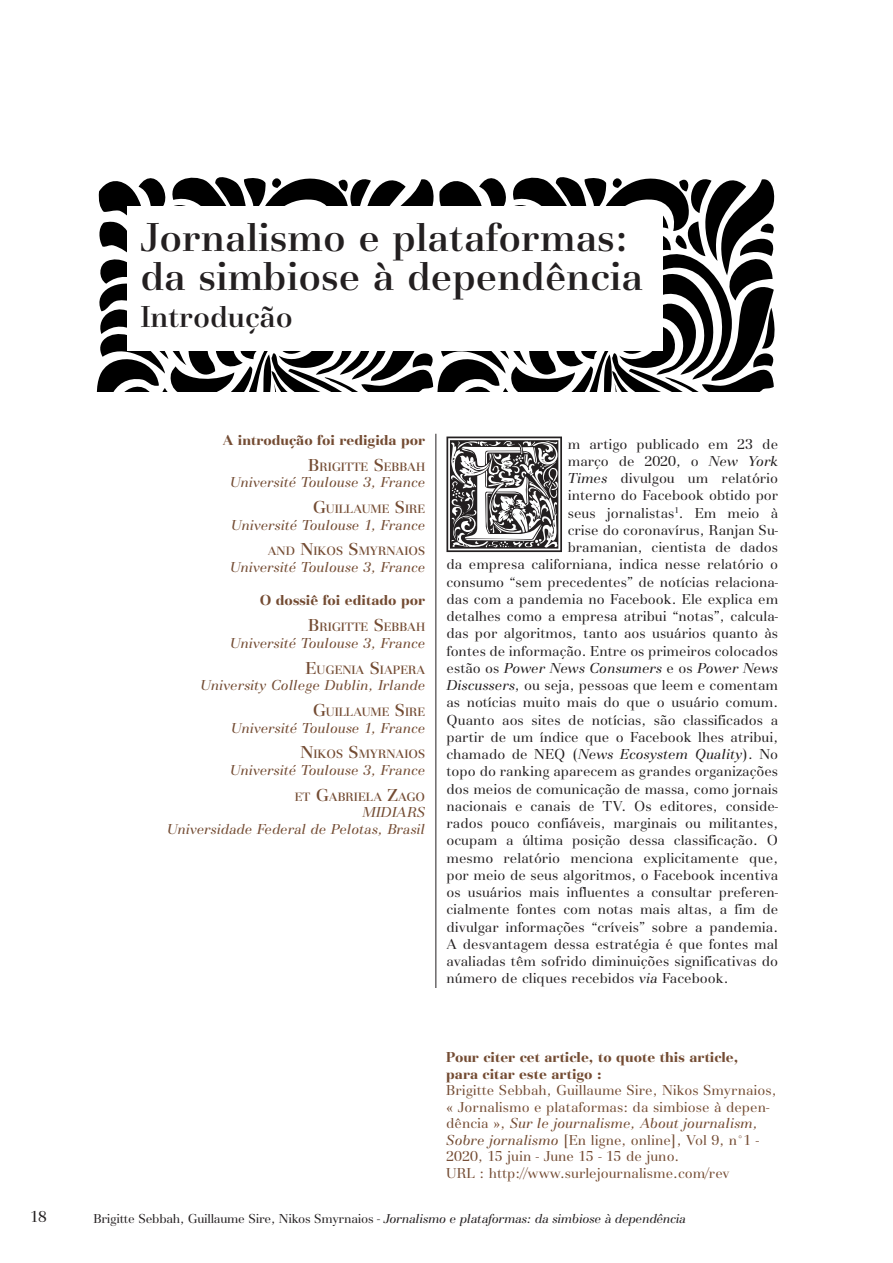
<style>
.page{position:relative;width:893px;height:1263px;background:#fff}
.page>*{position:absolute;margin:0;border:0;box-sizing:border-box;transform-origin:0 0}
._1er_paragraphe{font:144.3px "Goudy Initialen";color:#231f20}
.Titre_1{font:500 42px/39px "Basilia T";color:#231f20}
.titre2{font:500 31.5px "Basilia T";color:#231f20}
.t1{font:16.5px "Basilia T";color:#231f20}
._1er_paragraphe-2{font:15px "Basilia T";color:#231f20}
.t2{font:15px/16.5px "Basilia T";color:#744c33}
.Auteur_centre_de_rec{font:italic 15px/16.5px "Basilia T";color:#744c33;text-align:right}
.auteur_fonction_emai{font:700 15px/16.5px "Basilia T";color:#744c33}
._1er_paragraphe-3{font:italic 15px "Basilia T";color:#231f20}
.pied_de_page_article{font:italic 13.5px "Basilia T";letter-spacing:-.02em;color:#231f20}
.auteur{font:500 12.6px "Basilia T";color:#744c33}
.s1{font-size:18px}
.s2{font-style:italic}
.s3{font-style:normal}
</style>
<div class="page">
<svg style="left:97px;top:177px;width:678px;height:214px"></svg>
<hr style="left:435px;top:434px;width:1px;height:554px;background:#231f20">
<div style="left:128px;top:207px;width:535px;height:144px;background:#fff"></div>
<p class="t1" style="left:30px;top:1207px;width:18px">18</p>
<p class="Titre_1" style="left:140px;top:218px;width:504px">Jornalismo e plataformas: da simbiose à dependência</p>
<p class="titre2" style="left:140px;top:298px;width:154px">Introdução</p>
<p class="auteur_fonction_emai" style="left:223px;top:432px;width:204px">A introdução foi redigida por</p>
<p class="auteur" style="left:308px;top:459px;width:119px"><span class="s1">B</span>RIGITTE <span class="s1">S</span>EBBAH</p>
<p class="Auteur_centre_de_rec" style="left:230px;top:475px;width:197px">Université Toulouse 3, France</p>
<p class="auteur" style="left:313px;top:502px;width:114px"><span class="s1">G</span>UILLAUME <span class="s1">S</span>IRE</p>
<p class="Auteur_centre_de_rec" style="left:231px;top:517px;width:196px">Université Toulouse 1, France</p>
<p class="auteur" style="left:268px;top:544px;width:158px">AND <span class="s1">N</span>IKOS <span class="s1">S</span>MYRNAIOS</p>
<p class="Auteur_centre_de_rec" style="left:230px;top:559px;width:197px">Université Toulouse 3, France</p>
<p class="auteur_fonction_emai" style="left:260px;top:592px;width:167px">O dossiê foi editado por</p>
<p class="auteur" style="left:308px;top:620px;width:119px"><span class="s1">B</span>RIGITTE <span class="s1">S</span>EBBAH</p>
<p class="Auteur_centre_de_rec" style="left:230px;top:635px;width:197px">Université Toulouse 3, France</p>
<p class="auteur" style="left:306px;top:662px;width:121px"><span class="s1">E</span>UGENIA <span class="s1">S</span>IAPERA</p>
<p class="Auteur_centre_de_rec" style="left:200px;top:677px;width:226px">University College Dublin, Irlande</p>
<p class="auteur" style="left:313px;top:705px;width:114px"><span class="s1">G</span>UILLAUME <span class="s1">S</span>IRE</p>
<p class="Auteur_centre_de_rec" style="left:231px;top:720px;width:196px">Université Toulouse 1, France</p>
<p class="auteur" style="left:301px;top:747px;width:125px"><span class="s1">N</span>IKOS <span class="s1">S</span>MYRNAIOS</p>
<p class="Auteur_centre_de_rec" style="left:230px;top:762px;width:197px">Université Toulouse 3, France</p>
<p class="auteur" style="left:295px;top:789px;width:132px">ET <span class="s1">G</span>ABRIELA <span class="s1">Z</span>AGO</p>
<p class="Auteur_centre_de_rec" style="left:167px;top:804px;width:260px">MIDIARS<br>Universidade Federal de Pelotas, Brasil</p>
<p class="_1er_paragraphe" style="left:446px;top:418px;width:123px">E</p>
<p class="_1er_paragraphe-2" style="left:568px;top:435px;width:212px">m artigo publicado em 23 de</p>
<p class="_1er_paragraphe-2" style="left:568px;top:452px;width:212px">março de 2020, o <span class="s2">New York</span></p>
<p class="_1er_paragraphe-2" style="left:568px;top:470px;width:212px"><span class="s2">Times</span> divulgou um relatório</p>
<p class="_1er_paragraphe-2" style="left:568px;top:487px;width:212px">interno do Facebook obtido por</p>
<p class="_1er_paragraphe-2" style="left:568px;top:504px;width:212px">seus jornalistas<sup>1</sup>. Em meio à</p>
<p class="_1er_paragraphe-2" style="left:568px;top:521px;width:212px">crise do coronavírus, Ranjan Su-</p>
<p class="_1er_paragraphe-2" style="left:568px;top:539px;width:212px">bramanian, cientista de dados</p>
<p class="_1er_paragraphe-2" style="left:446px;top:556px;width:333px">da empresa californiana, indica nesse relatório o</p>
<p class="_1er_paragraphe-2" style="left:446px;top:573px;width:333px">consumo “sem precedentes” de notícias relaciona-</p>
<p class="_1er_paragraphe-2" style="left:446px;top:590px;width:333px">das com a pandemia no Facebook. Ele explica em</p>
<p class="_1er_paragraphe-2" style="left:446px;top:608px;width:333px">detalhes como a empresa atribui “notas”, calcula-</p>
<p class="_1er_paragraphe-2" style="left:446px;top:625px;width:333px">das por algoritmos, tanto aos usuários quanto às</p>
<p class="_1er_paragraphe-2" style="left:446px;top:642px;width:333px">fontes de informação. Entre os primeiros colocados</p>
<p class="_1er_paragraphe-3" style="left:446px;top:660px;width:333px"><span class="s3">estão os</span> Power News Consumers <span class="s3">e os</span> Power News</p>
<p class="_1er_paragraphe-2" style="left:446px;top:677px;width:333px"><span class="s2">Discussers</span>, ou seja, pessoas que leem e comentam</p>
<p class="_1er_paragraphe-2" style="left:446px;top:694px;width:333px">as notícias muito mais do que o usuário comum.</p>
<p class="_1er_paragraphe-2" style="left:446px;top:711px;width:333px">Quanto aos sites de notícias, são classificados a</p>
<p class="_1er_paragraphe-2" style="left:446px;top:728px;width:333px">partir de um índice que o Facebook lhes atribui,</p>
<p class="_1er_paragraphe-3" style="left:446px;top:746px;width:333px"><span class="s3">chamado de NEQ (</span>News Ecosystem Quality<span class="s3">). No</span></p>
<p class="_1er_paragraphe-2" style="left:446px;top:763px;width:333px">topo do ranking aparecem as grandes organizações</p>
<p class="_1er_paragraphe-2" style="left:446px;top:780px;width:333px">dos meios de comunicação de massa, como jornais</p>
<p class="_1er_paragraphe-2" style="left:446px;top:797px;width:333px">nacionais e canais de TV. Os editores, conside-</p>
<p class="_1er_paragraphe-2" style="left:446px;top:815px;width:333px">rados pouco confiáveis, marginais ou militantes,</p>
<p class="_1er_paragraphe-2" style="left:446px;top:832px;width:333px">ocupam a última posição dessa classificação. O</p>
<p class="_1er_paragraphe-2" style="left:446px;top:849px;width:333px">mesmo relatório menciona explicitamente que,</p>
<p class="_1er_paragraphe-2" style="left:446px;top:866px;width:333px">por meio de seus algoritmos, o Facebook incentiva</p>
<p class="_1er_paragraphe-2" style="left:446px;top:884px;width:333px">os usuários mais influentes a consultar preferen-</p>
<p class="_1er_paragraphe-2" style="left:446px;top:901px;width:333px">cialmente fontes com notas mais altas, a fim de</p>
<p class="_1er_paragraphe-2" style="left:446px;top:918px;width:333px">divulgar informações “críveis” sobre a pandemia.</p>
<p class="_1er_paragraphe-2" style="left:446px;top:935px;width:333px">A desvantagem dessa estratégia é que fontes mal</p>
<p class="_1er_paragraphe-2" style="left:446px;top:953px;width:333px">avaliadas têm sofrido diminuições significativas do</p>
<p class="_1er_paragraphe-2" style="left:446px;top:970px;width:283px">número de cliques recebidos <span class="s2">via</span> Facebook.</p>
<p class="auteur_fonction_emai" style="left:446px;top:1049px;width:294px">Pour citer cet article, to quote this article, para citar este artigo :</p>
<p class="t2" style="left:446px;top:1082px;width:332px">Brigitte Sebbah, Guillaume Sire, Nikos Smyrnaios, « Jornalismo e plataformas: da simbiose à depen&shy;dência », <span class="s2">Sur le journalisme, About journalism, Sobre jornalismo</span> [En ligne, online], Vol 9, n°1 - 2020, 15 juin - June 15 - 15 de juno.<br>URL : http://www.surlejournalisme.com/rev</p>
<p class="pied_de_page_article" style="left:94px;top:1211px;width:594px"><span class="s3">Brigitte Sebbah, Guillaume Sire, Nikos Smyrnaios -</span> Jornalismo e plataformas: da simbiose à dependência</p>
</div>
